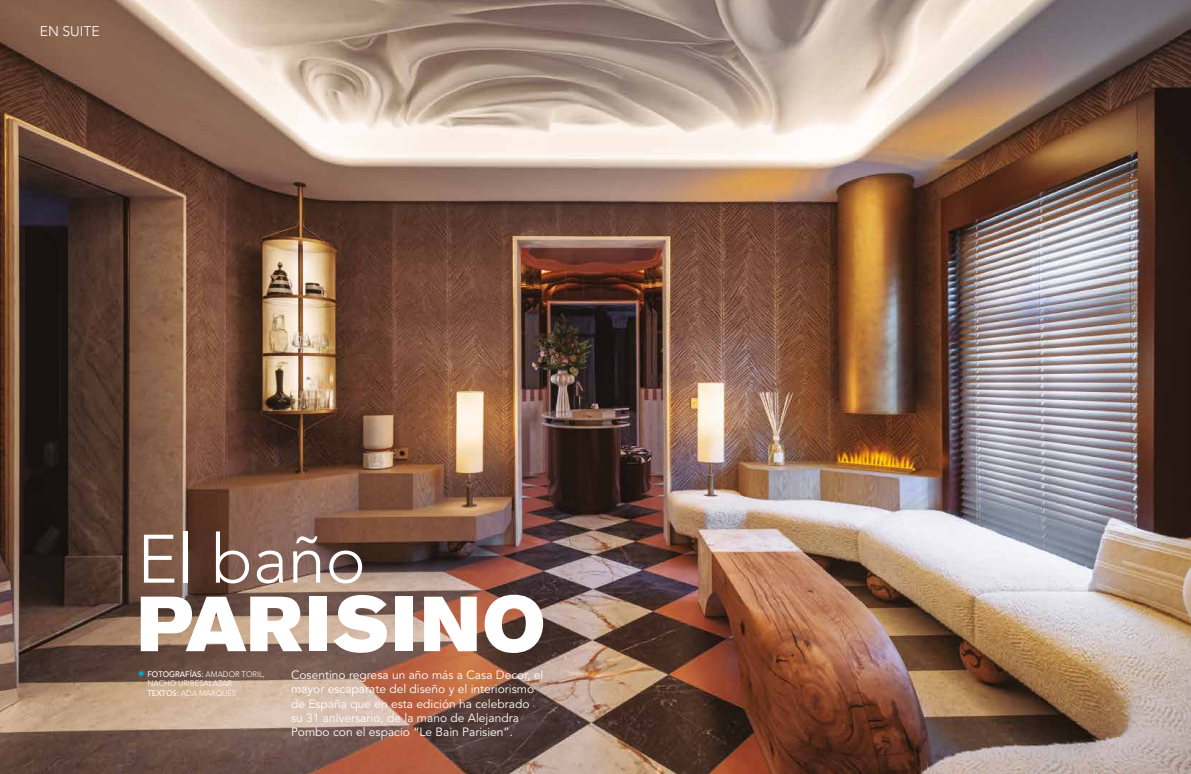
<style>
.page{position:relative;width:1191px;height:774px;background:#fff}
.page>*{position:absolute;margin:0;border:0;box-sizing:border-box;transform-origin:0 0}
.t1{font:77.2px "Akzidenz Grotesk BE Super";letter-spacing:.03em;color:#fff}
.t2{font:300 67.7px "Avenir LT Std";color:#fff}
.t3{font:300 14px "Avenir LT Std";color:#fff}
.t4{font:12px/14.4px "Avenir LT Std";color:#fff}
.t5{font:300 8px/9.6px "Avenir LT Std";color:#fff;scale:.96 1}
.s1{font-weight:500}
</style>
<div class="page">
<img style="left:0;top:0;width:1191px;height:774px">
<svg style="left:138px;top:670px;width:7px;height:7px"></svg>
<p class="t3" style="left:40px;top:23px;width:62px">EN SUITE</p>
<h2 class="t2" style="left:137px;top:519px;width:230px">El baño</h2>
<h1 class="t1" style="left:137px;top:579px;width:409px">PARISINO</h1>
<p class="t5" style="left:148px;top:669px;width:124px"><span class="s1">FOTOGRAFÍAS:</span> AMADOR TORIL,<br>NACHO URIBESALAZAR<br><span class="s1">TEXTOS:</span> ADA MARQUÉS</p>
<p class="t4" style="left:291px;top:668px;width:254px">Cosentino regresa un año más a Casa Decor, el mayor escaparate del diseño y el interiorismo de España que en esta edición ha celebrado su 31 aniversario, de la mano de Alejandra Pombo con el espacio “Le Bain Parisien”.</p>
</div>
